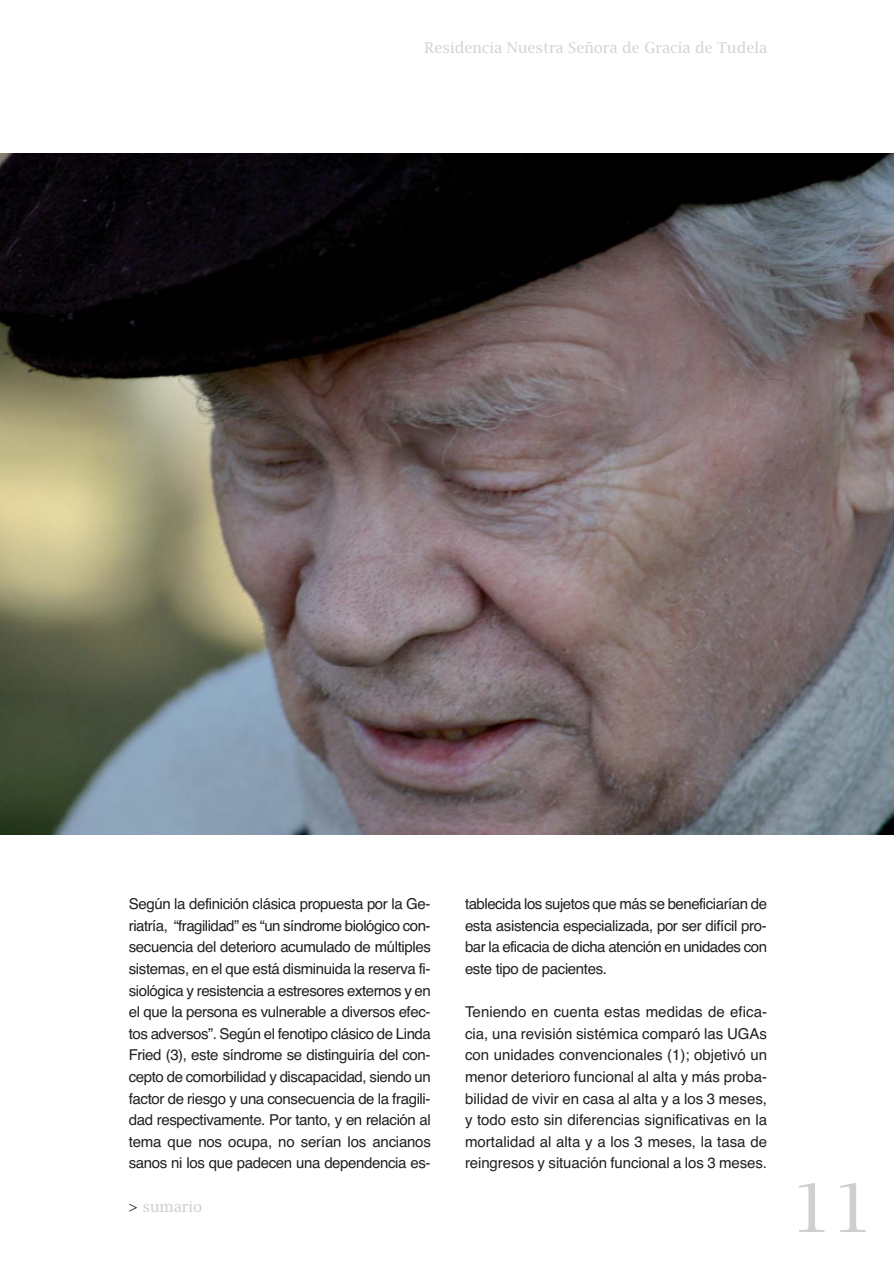
<style>
.page{position:relative;width:894px;height:1261px;background:#fff}
.page>*{position:absolute;margin:0;border:0;box-sizing:border-box;transform-origin:0 0}
.t1{font:67.65px "Lucida Bright";color:#cdcfd0}
.t2{font:15px/21.6px "Helvetica";letter-spacing:-.025em;color:#231f20;text-align:justify}
.t3{font:15px "Lucida Bright";color:#d1d3d4}
.t4{font:15px "Lucida Bright";color:#cdcfd0}
.s1{color:#231f20}
</style>
<div class="page">
<img style="left:0;top:153px;width:893px;height:682px">
<p class="t3" style="left:424px;top:42px;width:344px">Residencia Nuestra Señora de Gracia de Tudela</p>
<p class="t2" style="left:129px;top:894px;width:303px">Según la definición clásica propuesta por la Ge&shy;riatría, “fragilidad” es “un síndrome biológico con&shy;secuencia del deterioro acumulado de múltiples sistemas, en el que está disminuida la reserva fi&shy;siológica y resistencia a estresores externos y en el que la persona es vulnerable a diversos efec&shy;tos adversos”. Según el fenotipo clásico de Linda Fried (3), este síndrome se distinguiría del con&shy;cepto de comorbilidad y discapacidad, siendo un factor de riesgo y una consecuencia de la fragili&shy;dad respectivamente. Por tanto, y en relación al tema que nos ocupa, no serían los ancianos sanos ni los que padecen una dependencia es-</p>
<p class="t2" style="left:465px;top:894px;width:303px">tablecida los sujetos que más se beneficiarían de esta asistencia especializada, por ser difícil pro&shy;bar la eficacia de dicha atención en unidades con este tipo de pacientes.</p>
<p class="t2" style="left:465px;top:1002px;width:303px">Teniendo en cuenta estas medidas de efica&shy;cia, una revisión sistémica comparó las UGAs con unidades convencionales (1); objetivó un menor deterioro funcional al alta y más proba&shy;bilidad de vivir en casa al alta y a los 3 meses, y todo esto sin diferencias significativas en la mortalidad al alta y a los 3 meses, la tasa de reingresos y situación funcional a los 3 meses.</p>
<p class="t4" style="left:129px;top:1200px;width:75px"><span class="s1">&gt;</span> sumario</p>
<h1 class="t1" style="left:791px;top:1180px;width:84px">11</h1>
</div>
